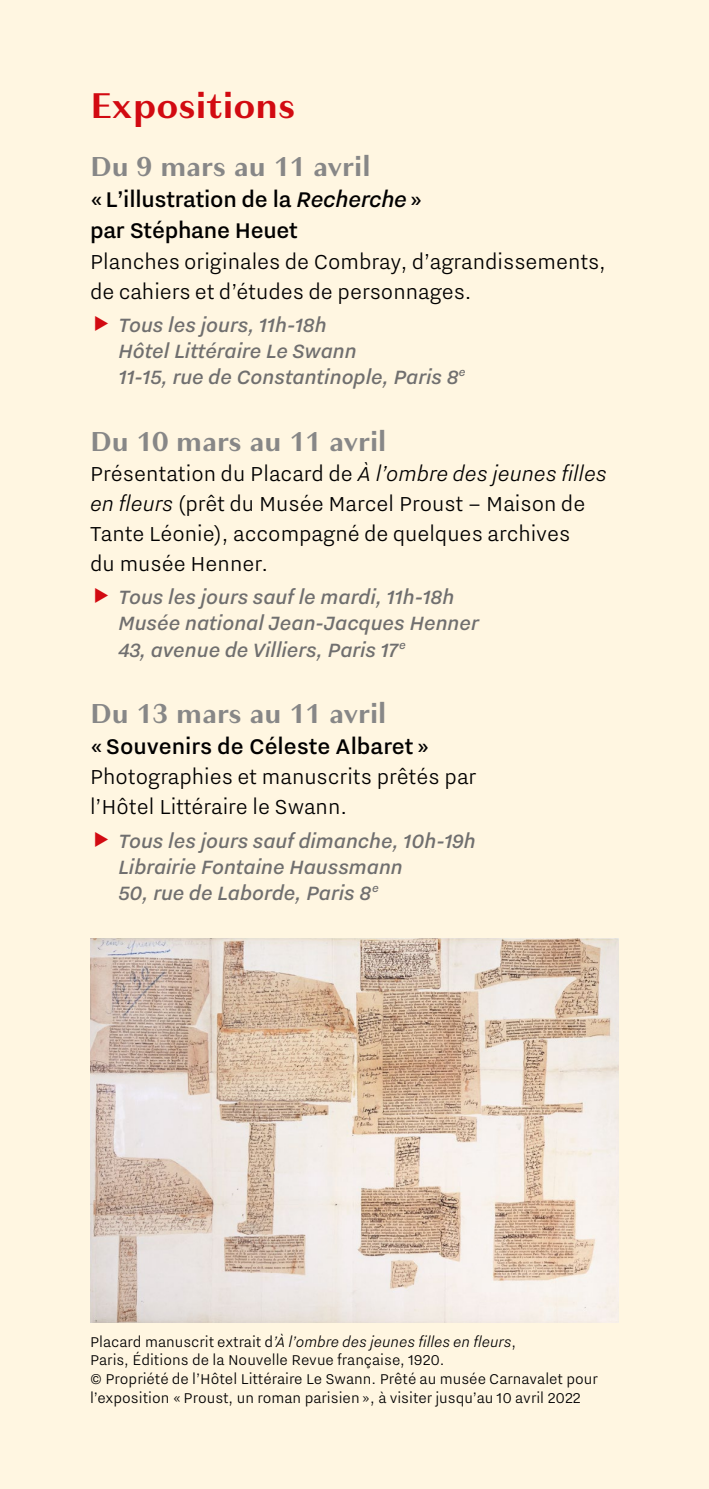
<style>
.page{position:relative;width:709px;height:1489px;background:#fff}
.page>*{position:absolute;margin:0;border:0;box-sizing:border-box;transform-origin:0 0}
.t1{font:700 37.5px "Granville";color:#d20a11}
.t2{font:700 28.75px "Granville";color:#878787}
.t3{font:500 26.25px/31.2px "Nitti Grotesk";letter-spacing:-.01em;color:#000}
.t4{font:300 25px/30px "Nitti Grotesk";color:#000}
.t5{font:italic 500 23.75px/26.2px "Nitti Grotesk";color:#706f6f}
.t6{font:300 17.5px/18.8px "Nitti Grotesk";color:#000}
.s1{font-style:italic}
</style>
<div class="page">
<div style="left:0;top:0;width:709px;height:1488px;background:#fff6e1"></div>
<hr style="left:708px;top:0;width:1px;height:1187px;background:#fff">
<img style="left:90px;top:938px;width:529px;height:384px">
<h1 class="t1" style="left:90px;top:79px;width:207px">Expositions</h1>
<p class="t2" style="left:90px;top:147px;width:282px">Du 9 mars au 11 avril</p>
<p class="t3" style="left:90px;top:183px;width:334px">«L’illustration de la <span class="s1">Recherche</span>» par Stéphane Heuet</p>
<p class="t4" style="left:90px;top:245px;width:517px">Planches originales de Combray, d’agrandissements, de cahiers et d’études de personnages.</p>
<p class="t5" style="left:118px;top:311px;width:349px">Tous les jours, 11h-18h<br>Hôtel Littéraire Le Swann<br>11-15, rue de Constantinople, Paris 8<sup>e</sup></p>
<p class="t2" style="left:90px;top:421px;width:298px">Du 10 mars au 11 avril</p>
<p class="t4" style="left:90px;top:457px;width:518px">Présentation du Placard de <span class="s1">À l’ombre des jeunes filles en fleurs</span> (prêt du Musée Marcel Proust – Maison de Tante Léonie), accompagné de quelques archives<br>du musée Henner.</p>
<p class="t5" style="left:118px;top:583px;width:362px">Tous les jours sauf le mardi, 11h-18h<br>Musée national Jean-Jacques Henner<br>43, avenue de Villiers, Paris 17<sup>e</sup></p>
<p class="t2" style="left:90px;top:693px;width:298px">Du 13 mars au 11 avril</p>
<p class="t3" style="left:90px;top:730px;width:341px">«Souvenirs de Céleste Albaret»</p>
<p class="t4" style="left:90px;top:761px;width:388px">Photographies et manuscrits prêtés par l’Hôtel Littéraire le Swann.</p>
<p class="t5" style="left:118px;top:826px;width:359px">Tous les jours sauf dimanche, 10h-19h<br>Librairie Fontaine Haussmann<br>50, rue de Laborde, Paris 8<sup>e</sup></p>
<p class="t6" style="left:90px;top:1331px;width:509px">Placard manuscrit extrait d<span class="s1">’À l’ombre des jeunes filles en fleurs</span>,<br>Paris, Éditions de la Nouvelle Revue française, 1920.<br>© Propriété de l’Hôtel Littéraire Le Swann. Prêté au musée Carnavalet pour l’exposition «Proust, un roman parisien », à visiter jusqu’au 10 avril 2022</p>
</div>
